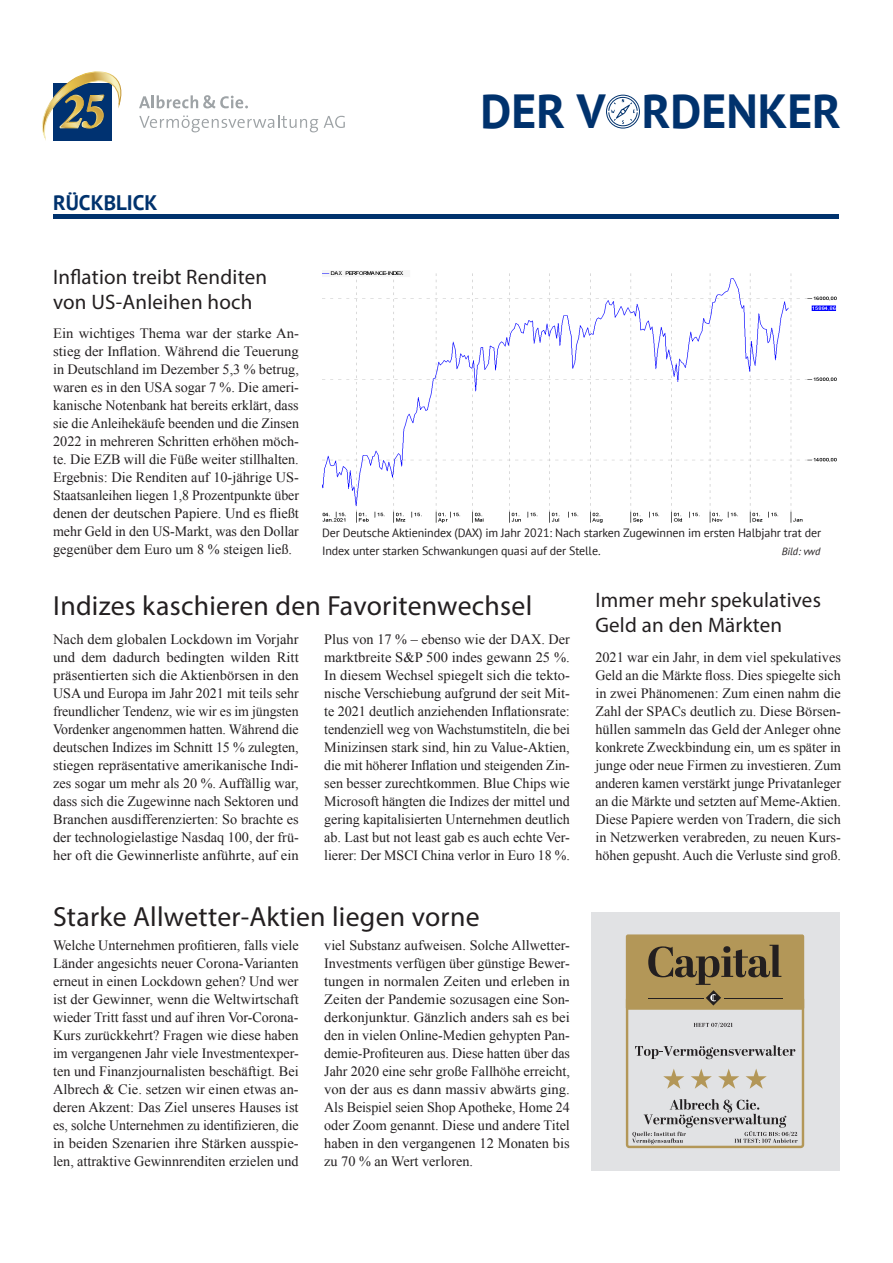
<style>
.page{position:relative;width:893px;height:1263px;background:#fff}
.page>*{position:absolute;margin:0;border:0;box-sizing:border-box;transform-origin:0 0}
.t1{font:700 47.7px "PT Sans";color:#00326d}
._002_Headline_mittel{font:27.75px "Myriad Pro";letter-spacing:.01em;color:#231f20}
._002_Headline_klein{font:21px/25.5px "Myriad Pro";letter-spacing:.01em;color:#231f20}
.t2{font:700 21px "PT Sans";color:#00326d}
._004_Grundtext{font:14.25px/18px "Times New Roman";color:#231f20;text-align:justify}
.t3{font:12px/18px "PT Sans";letter-spacing:-.01em;color:#231f20}
.t4{font:italic 10.5px "PT Sans";letter-spacing:-.01em;color:#231f20}
</style>
<div class="page">
<hr style="left:54px;top:215px;width:785px;height:4px;background:#00326d">
<div style="left:591px;top:912px;width:249px;height:258px;background:#e1e2e4"></div>
<svg style="left:606px;top:95px;width:34px;height:34px"></svg>
<svg style="left:42px;top:71px;width:80px;height:69px"></svg>
<svg style="left:139px;top:115px;width:179px;height:17px"></svg>
<svg style="left:324px;top:116px;width:21px;height:12px"></svg>
<svg style="left:139px;top:95px;width:109px;height:14px"></svg>
<svg style="left:626px;top:934px;width:178px;height:214px"></svg>
<img style="left:322px;top:271px;width:515px;height:252px">
<h1 class="t1" style="left:481px;top:80px;width:362px">DER V RDENKER</h1>
<p class="t2" style="left:53px;top:189px;width:106px">RÜCKBLICK</p>
<p class="_002_Headline_klein" style="left:53px;top:264px;width:215px">Inflation treibt Renditen von US-Anleihen hoch</p>
<p class="_004_Grundtext" style="left:53px;top:324px;width:247px">Ein wichtiges Thema war der starke An&shy;stieg der Inflation. Während die Teuerung in Deutschland im Dezember 5,3 % betrug, waren es in den USA sogar 7 %. Die ameri&shy;kanische Notenbank hat bereits erklärt, dass sie die Anleihekäufe beenden und die Zinsen 2022 in mehreren Schritten erhöhen möch&shy;te. Die EZB will die Füße weiter stillhalten.<br>Ergebnis: Die Renditen auf 10-jährige US-Staatsanleihen liegen 1,8 Prozentpunkte über denen der deutschen Papiere. Und es fließt mehr Geld in den US-Markt, was den Dollar gegenüber dem Euro um 8 % steigen ließ.</p>
<p class="t3" style="left:322px;top:524px;width:500px">Der Deutsche Aktienindex (DAX) im Jahr 2021: Nach starken Zugewinnen im ersten Halbjahr trat der<br>Index unter starken Schwankungen quasi auf der Stelle.</p>
<p class="t4" style="left:782px;top:545px;width:40px">Bild: vwd</p>
<p class="_002_Headline_mittel" style="left:53px;top:588px;width:481px">Indizes kaschieren den Favoritenwechsel</p>
<p class="_004_Grundtext" style="left:53px;top:630px;width:247px">Nach dem globalen Lockdown im Vorjahr und dem dadurch bedingten wilden Ritt präsentierten sich die Aktienbörsen in den USA und Europa im Jahr 2021 mit teils sehr freundlicher Tendenz, wie wir es im jüngsten Vordenker angenommen hatten. Während die deutschen Indizes im Schnitt 15 % zulegten, stiegen repräsentative amerikanische Indi&shy;zes sogar um mehr als 20 %. Auffällig war, dass sich die Zugewinne nach Sektoren und Branchen ausdifferenzierten: So brachte es der technologielastige Nasdaq 100, der frü&shy;her oft die Gewinnerliste anführte, auf ein</p>
<p class="_004_Grundtext" style="left:324px;top:630px;width:247px">Plus von 17 % – ebenso wie der DAX. Der marktbreite S&amp;P 500 indes gewann 25 %.<br>In diesem Wechsel spiegelt sich die tekto&shy;nische Verschiebung aufgrund der seit Mit&shy;te 2021 deutlich anziehenden Inflationsrate: tendenziell weg von Wachstumstiteln, die bei Minizinsen stark sind, hin zu Value-Aktien, die mit höherer Inflation und steigenden Zin&shy;sen besser zurechtkommen. Blue Chips wie Microsoft hängten die Indizes der mittel und gering kapitalisierten Unternehmen deutlich ab. Last but not least gab es auch echte Ver&shy;lierer: Der MSCI China verlor in Euro 18 %.</p>
<p class="_002_Headline_mittel" style="left:53px;top:900px;width:428px">Starke Allwetter-Aktien liegen vorne</p>
<p class="_004_Grundtext" style="left:53px;top:936px;width:247px">Welche Unternehmen profitieren, falls viele Länder angesichts neuer Corona-Varianten erneut in einen Lockdown gehen? Und wer ist der Gewinner, wenn die Weltwirtschaft wieder Tritt fasst und auf ihren Vor-Corona-Kurs zurückkehrt? Fragen wie diese haben im vergangenen Jahr viele Investmentexper&shy;ten und Finanzjournalisten beschäftigt. Bei Albrech &amp; Cie. setzen wir einen etwas an&shy;deren Akzent: Das Ziel unseres Hauses ist es, solche Unternehmen zu identifizieren, die in beiden Szenarien ihre Stärken ausspie&shy;len, attraktive Gewinnrenditen erzielen und</p>
<p class="_004_Grundtext" style="left:324px;top:936px;width:247px">viel Substanz aufweisen. Solche Allwetter-Investments verfügen über günstige Bewer&shy;tungen in normalen Zeiten und erleben in Zeiten der Pandemie sozusagen eine Son&shy;derkonjunktur. Gänzlich anders sah es bei den in vielen Online-Medien gehypten Pan&shy;demie-Profiteuren aus. Diese hatten über das Jahr 2020 eine sehr große Fallhöhe erreicht, von der aus es dann massiv abwärts ging.<br>Als Beispiel seien Shop Apotheke, Home 24 oder Zoom genannt. Diese und andere Titel haben in den vergangenen 12 Monaten bis zu 70 % an Wert verloren.</p>
<p class="_002_Headline_klein" style="left:595px;top:586px;width:227px">Immer mehr spekulatives<br>Geld an den Märkten</p>
<p class="_004_Grundtext" style="left:595px;top:648px;width:247px">2021 war ein Jahr, in dem viel spekulatives Geld an die Märkte floss. Dies spiegelte sich in zwei Phänomenen: Zum einen nahm die Zahl der SPACs deutlich zu. Diese Börsen&shy;hüllen sammeln das Geld der Anleger ohne konkrete Zweckbindung ein, um es später in junge oder neue Firmen zu investieren. Zum anderen kamen verstärkt junge Privatanleger an die Märkte und setzten auf Meme-Aktien.<br>Diese Papiere werden von Tradern, die sich in Netzwerken verabreden, zu neuen Kurs&shy;höhen gepusht. Auch die Verluste sind groß.</p>
</div>
